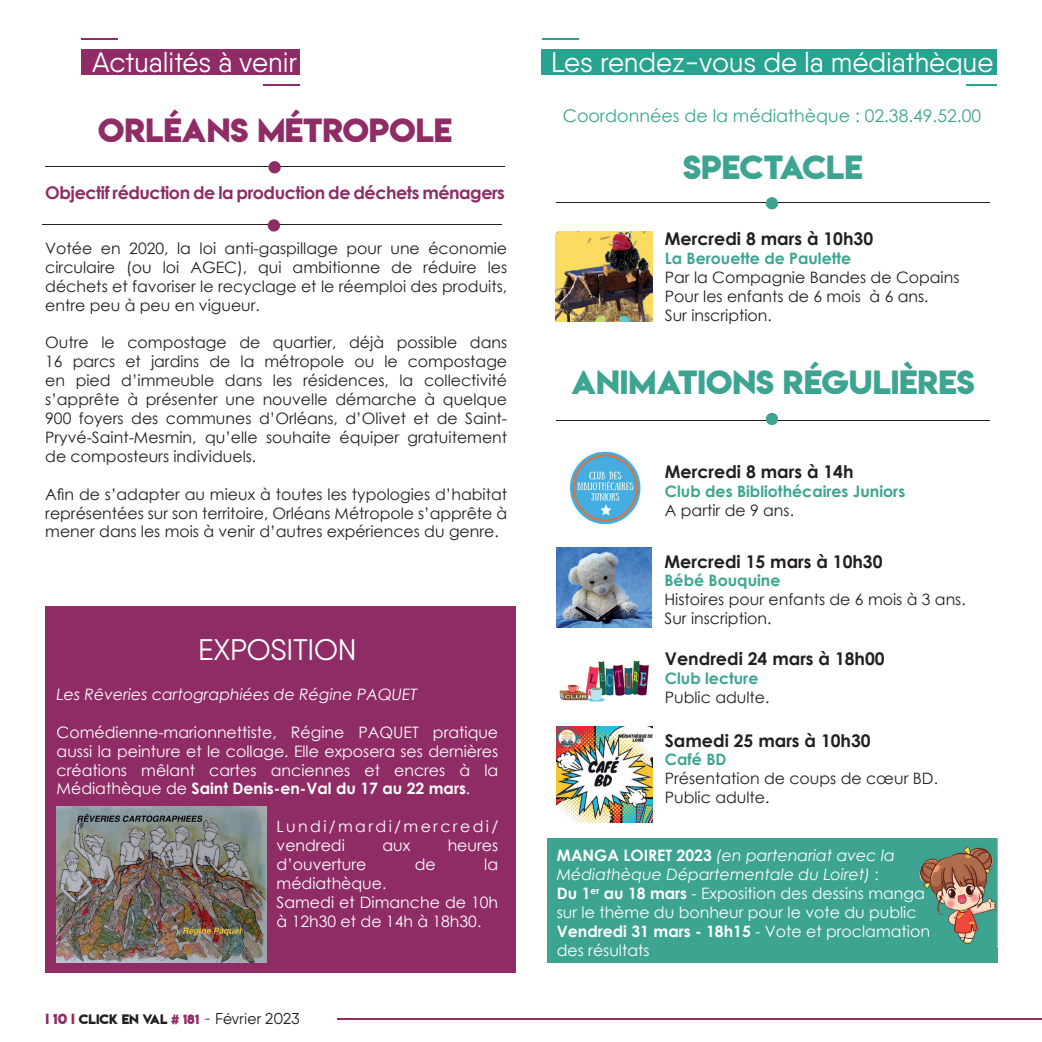
<style>
.page{position:relative;width:1042px;height:1042px;background:#fff}
.page>*{position:absolute;margin:0;border:0;box-sizing:border-box;transform-origin:0 0}
.t1{font:29.75px "Lemon Milkbold";color:#3ca491}
.t2{font:29.75px "Lemon Milkbold";color:#8f2c65}
.t3{font:29.75px "Qanelas";letter-spacing:-.01em;color:#fff}
.t4{font:28px "Qanelas";color:#fff}
.t5{font:700 17.5px "Century Gothic";color:#231f20}
.t6{font:700 17.5px "Century Gothic";letter-spacing:-.025em;color:#8f2c65}
.t7{font:17.5px "Century Gothic";color:#3ca491}
.t8{font:15.75px/18.9px "Century Gothic";color:#231f20;text-align:justify}
.t9{font:15.75px/18.9px "Century Gothic";color:#fff}
.t10{font:700 15.75px "Century Gothic";color:#3ca591}
.t11{font:italic 15.75px "Century Gothic";color:#fff}
.t12{font:15.75px "Qanelas";color:#231f20}
.t13{font:15.75px/18.9px "Century Gothic";letter-spacing:.15em;color:#fff}
.s1{font-weight:700}
.s2{font-family:"Lemon Milkbold";font-size:13.12px;color:#8f2c65}
.s3{font-family:"Lemon Milkbold";font-size:12.25px}
.s4{font-family:"Lemon Milkbold";font-size:12.25px;color:#8f2c65}
.s5{font-family:"Baskerville";font-style:italic;font-size:19.25px}
.s6{font-style:italic}
</style>
<div class="page">
<div style="left:45px;top:606px;width:471px;height:367px;background:#8f2c65"></div>
<div style="left:81px;top:49px;width:219px;height:26px;background:#8f2c65"></div>
<hr style="left:263px;top:84px;width:37px;height:2px;background:#8f2c65">
<hr style="left:81px;top:38px;width:37px;height:2px;background:#8f2c65">
<hr style="left:337px;top:1018px;width:705px;height:2px;background:#8f2c65">
<hr style="left:45px;top:166px;width:460px;height:1px;background:#231f20">
<div style="left:268px;top:161px;width:13px;height:12px;background:#8f2c65;border-radius:50%"></div>
<hr style="left:42px;top:225px;width:460px;height:1px;background:#231f20">
<div style="left:268px;top:219px;width:12px;height:13px;background:#8f2c65;border-radius:50%"></div>
<img style="left:570px;top:451px;width:71px;height:74px">
<hr style="left:556px;top:420px;width:434px;height:1px;background:#231f20">
<img style="left:556px;top:660px;width:97px;height:76px">
<img style="left:556px;top:727px;width:96px;height:95px">
<div style="left:766px;top:413px;width:12px;height:12px;background:#3ca491;border-radius:50%"></div>
<hr style="left:556px;top:202px;width:434px;height:1px;background:#231f20">
<div style="left:542px;top:49px;width:455px;height:26px;background:#28a38f"></div>
<hr style="left:966px;top:84px;width:31px;height:2px;background:#28a38f">
<hr style="left:542px;top:38px;width:36px;height:2px;background:#28a38f">
<div style="left:766px;top:197px;width:12px;height:12px;background:#3ca491;border-radius:50%"></div>
<img style="left:555px;top:231px;width:97px;height:91px">
<img style="left:556px;top:548px;width:96px;height:79px">
<div style="left:548px;top:838px;width:449px;height:124px;background:#3ca491"></div>
<img style="left:57px;top:806px;width:210px;height:156px">
<img style="left:919px;top:838px;width:79px;height:108px">
<img style="left:916px;top:887px;width:9px;height:15px">
<img style="left:916px;top:925px;width:14px;height:15px">
<h2 class="t4" style="left:92px;top:45px;width:207px">Actualités à venir</h2>
<h1 class="t2" style="left:98px;top:109px;width:355px">ORLÉANS MÉTROPOLE</h1>
<p class="t6" style="left:45px;top:180px;width:461px">Objectif réduction de la production de déchets ménagers</p>
<p class="t8" style="left:45px;top:238px;width:463px">Votée en 2020, la loi anti-gaspillage pour une économie circulaire (ou loi AGEC), qui ambitionne de réduire les déchets et favoriser le recyclage et le réemploi des produits, entre peu à peu en vigueur.</p>
<p class="t8" style="left:45px;top:333px;width:463px">Outre le compostage de quartier, déjà possible dans 16 parcs et jardins de la métropole ou le compostage en pied d’immeuble dans les résidences, la collectivité s’apprête à présenter une nouvelle démarche à quelque 900 foyers des communes d’Orléans, d’Olivet et de Saint-Pryvé-Saint-Mesmin, qu’elle souhaite équiper gratuitement de composteurs individuels.</p>
<p class="t8" style="left:45px;top:484px;width:463px">Afin de s’adapter au mieux à toutes les typologies d’habitat représentées sur son territoire, Orléans Métropole s’apprête à mener dans les mois à venir d’autres expériences du genre.</p>
<h1 class="t3" style="left:198px;top:631px;width:160px">EXPOSITION</h1>
<p class="t11" style="left:57px;top:683px;width:362px">Les Rêveries cartographiées de Régine PAQUET</p>
<p class="t9" style="left:57px;top:722px;width:443px;text-align:justify">Comédienne-marionnettiste, Régine PAQUET pratique aussi la peinture et le collage. Elle exposera ses dernières créations mêlant cartes anciennes et encres à la Médiathèque de <span class="s1">Saint Denis-en-Val du 17 au 22 mars</span>.</p>
<p class="t13" style="left:277px;top:817px;width:223px">Lundi/mardi/mercredi/ vendredi</p>
<p class="t9" style="left:382px;top:836px;width:29px">aux</p>
<p class="t9" style="left:448px;top:836px;width:52px">heures</p>
<p class="t9" style="left:277px;top:854px;width:91px">d’ouverture</p>
<p class="t9" style="left:415px;top:854px;width:23px">de</p>
<p class="t9" style="left:484px;top:854px;width:15px">la</p>
<p class="t9" style="left:277px;top:873px;width:223px">médiathèque.<br>Samedi et Dimanche de 10h à 12h30 et de 14h à 18h30.</p>
<p class="t12" style="left:46px;top:1009px;width:256px"><span class="s2">I 10 I</span> <span class="s3">CLICK EN VAL</span> <span class="s4"># 181</span> <span class="s5">-</span> Février 2023</p>
<h2 class="t4" style="left:551px;top:45px;width:444px">Les rendez-vous de la médiathèque</h2>
<p class="t7" style="left:563px;top:103px;width:420px">Coordonnées de la médiathèque : 02.38.49.52.00</p>
<h1 class="t1" style="left:683px;top:146px;width:181px">SPECTACLE</h1>
<p class="t5" style="left:665px;top:226px;width:210px">Mercredi 8 mars à 10h30</p>
<p class="t10" style="left:665px;top:246px;width:188px">La Berouette de Paulette</p>
<p class="t8" style="left:665px;top:268px;width:296px;text-align:left">Par la Compagnie Bandes de Copains<br>Pour les enfants de 6 mois à 6 ans.<br>Sur inscription.</p>
<h1 class="t1" style="left:571px;top:360px;width:405px">ANIMATIONS RÉGULIÈRES</h1>
<p class="t5" style="left:665px;top:458px;width:190px">Mercredi 8 mars à 14h</p>
<p class="t10" style="left:665px;top:479px;width:242px">Club des Bibliothécaires Juniors</p>
<p class="t8" style="left:665px;top:500px;width:131px">A partir de 9 ans.</p>
<p class="t5" style="left:664px;top:548px;width:220px">Mercredi 15 mars à 10h30</p>
<p class="t10" style="left:664px;top:569px;width:117px">Bébé Bouquine</p>
<p class="t8" style="left:664px;top:590px;width:303px">Histoires pour enfants de 6 mois à 3 ans.<br>Sur inscription.</p>
<p class="t5" style="left:665px;top:645px;width:221px">Vendredi 24 mars à 18h00</p>
<p class="t10" style="left:665px;top:666px;width:95px">Club lecture</p>
<p class="t8" style="left:665px;top:687px;width:106px">Public adulte.</p>
<p class="t5" style="left:665px;top:727px;width:207px">Samedi 25 mars à 10h30</p>
<p class="t10" style="left:665px;top:748px;width:63px">Café BD</p>
<p class="t8" style="left:665px;top:769px;width:275px">Présentation de coups de cœur BD.<br>Public adulte.</p>
<p class="t9" style="left:557px;top:846px;width:375px"><span class="s1">MANGA LOIRET 2023</span> <span class="s6">(en partenariat avec la Médiathèque Départementale du Loiret)</span> :<br><span class="s1">Du 1</span><sup>er</sup> <span class="s1">au 18 mars</span> - Exposition des dessins manga sur le thème du bonheur pour le vote du public <span class="s1">Vendredi 31 mars - 18h15</span> - Vote et proclamation des résultats</p>
</div>
